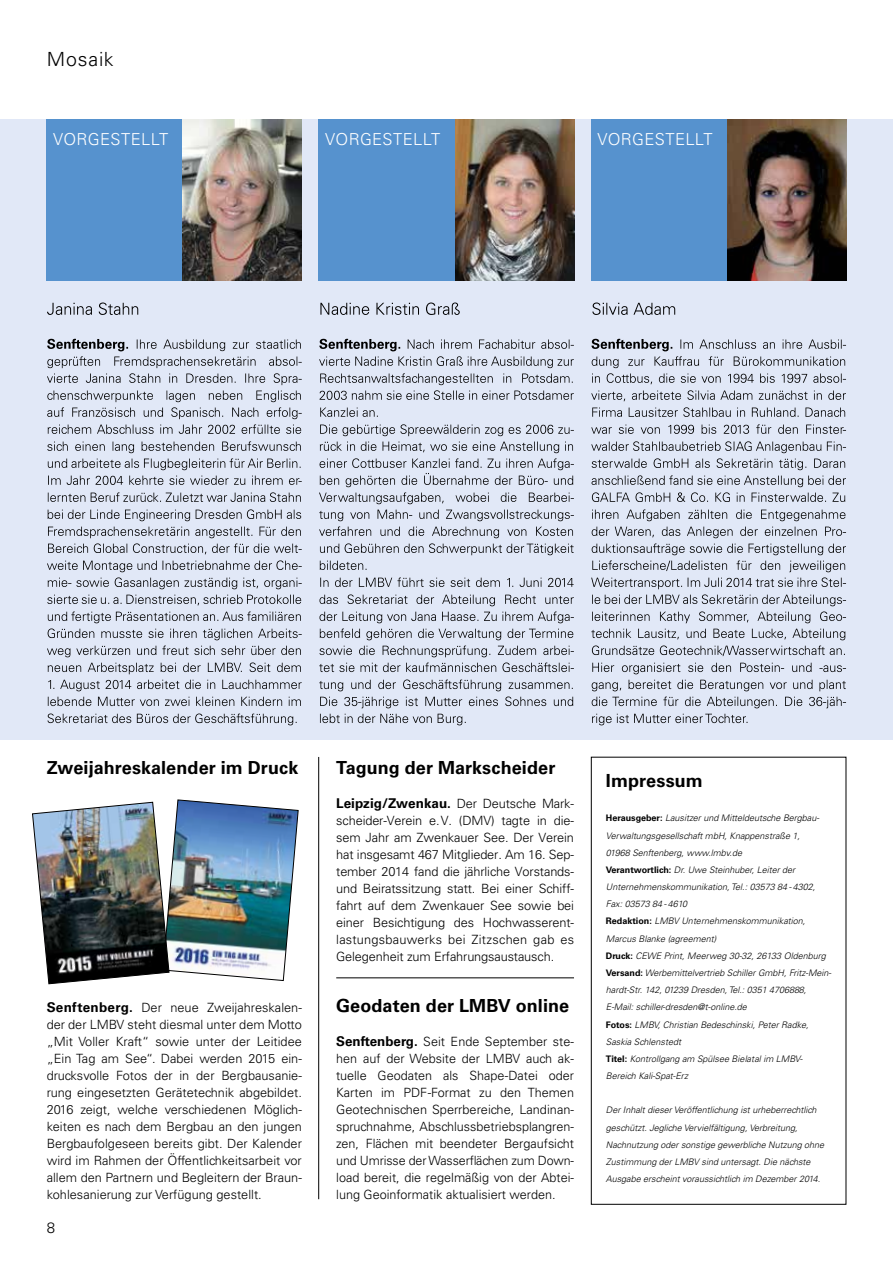
<style>
.page{position:relative;width:893px;height:1263px;background:#fff}
.page>*{position:absolute;margin:0;border:0;box-sizing:border-box;transform-origin:0 0}
.t1{font:300 19.5px "Univers LT Std";letter-spacing:.04em;color:#000}
.t2{font:700 18px "Univers LT Std";letter-spacing:.005em;color:#000}
.t3{font:300 16.5px "Univers LT Std";letter-spacing:.02em;color:#fff}
.t4{font:300 15px "Univers LT Std";color:#000}
.t5{font:700 13.5px "Univers LT Std";color:#000}
.t6{font:300 12.75px/17px "Univers LT Std";color:#000;text-align:justify}
.t7{font:italic 300 9px/17.2px "Univers LT Std";color:#000}
.s1{font-weight:300;font-size:12.75px}
.s2{font-weight:700;font-size:13.5px}
.s3{font-weight:700;font-style:normal}
</style>
<div class="page">
<div style="left:0;top:119px;width:893px;height:621px;background:#e1e8f7"></div>
<div style="left:591px;top:119px;width:255px;height:162px;background:#5692ce"></div>
<img style="left:727px;top:119px;width:119px;height:162px">
<svg style="left:592px;top:302px;width:83px;height:13px"></svg>
<svg style="left:592px;top:714px;width:155px;height:11px"></svg>
<svg style="left:592px;top:680px;width:254px;height:28px"></svg>
<svg style="left:592px;top:663px;width:254px;height:11px"></svg>
<svg style="left:591px;top:629px;width:254px;height:27px"></svg>
<svg style="left:591px;top:527px;width:255px;height:96px"></svg>
<svg style="left:592px;top:509px;width:253px;height:12px"></svg>
<svg style="left:591px;top:441px;width:255px;height:61px"></svg>
<svg style="left:591px;top:424px;width:255px;height:10px"></svg>
<svg style="left:592px;top:407px;width:253px;height:10px"></svg>
<svg style="left:591px;top:390px;width:255px;height:11px"></svg>
<svg style="left:591px;top:339px;width:255px;height:45px"></svg>
<div style="left:591px;top:757px;width:255px;height:447px;border:1px solid #000"></div>
<div style="left:319px;top:119px;width:255px;height:162px;background:#5692ce"></div>
<img style="left:455px;top:119px;width:119px;height:162px">
<svg style="left:320px;top:302px;width:140px;height:13px"></svg>
<svg style="left:320px;top:714px;width:146px;height:11px"></svg>
<svg style="left:319px;top:679px;width:254px;height:29px"></svg>
<svg style="left:319px;top:594px;width:255px;height:78px"></svg>
<svg style="left:320px;top:577px;width:254px;height:10px"></svg>
<svg style="left:320px;top:561px;width:47px;height:9px"></svg>
<svg style="left:319px;top:510px;width:255px;height:45px"></svg>
<svg style="left:319px;top:442px;width:255px;height:62px"></svg>
<svg style="left:320px;top:424px;width:254px;height:12px"></svg>
<svg style="left:320px;top:407px;width:58px;height:10px"></svg>
<svg style="left:319px;top:339px;width:255px;height:61px"></svg>
<div style="left:47px;top:119px;width:255px;height:162px;background:#5692ce"></div>
<img style="left:183px;top:119px;width:119px;height:162px">
<svg style="left:47px;top:302px;width:91px;height:13px"></svg>
<svg style="left:48px;top:713px;width:249px;height:12px"></svg>
<svg style="left:48px;top:697px;width:253px;height:9px"></svg>
<svg style="left:48px;top:680px;width:254px;height:11px"></svg>
<svg style="left:47px;top:611px;width:255px;height:63px"></svg>
<svg style="left:47px;top:595px;width:254px;height:10px"></svg>
<svg style="left:47px;top:560px;width:255px;height:29px"></svg>
<svg style="left:48px;top:527px;width:254px;height:27px"></svg>
<svg style="left:48px;top:509px;width:253px;height:12px"></svg>
<svg style="left:48px;top:492px;width:253px;height:10px"></svg>
<svg style="left:47px;top:441px;width:255px;height:44px"></svg>
<svg style="left:47px;top:339px;width:255px;height:95px"></svg>
<hr style="left:336px;top:977px;width:238px;height:1px;background:#000">
<hr style="left:318px;top:757px;width:1px;height:442px;background:#000">
<img style="left:32px;top:800px;width:266px;height:184px">
<h1 class="t1" style="left:47px;top:47px;width:68px">Mosaik</h1>
<p class="t3" style="left:53px;top:129px;width:117px">VORGESTELLT</p>
<p class="t3" style="left:325px;top:129px;width:117px">VORGESTELLT</p>
<p class="t3" style="left:597px;top:129px;width:117px">VORGESTELLT</p>
<h2 class="t2" style="left:47px;top:757px;width:253px">Zweijahreskalender im Druck</h2>
<h2 class="t2" style="left:336px;top:757px;width:221px">Tagung der Markscheider</h2>
<p class="t5" style="left:336px;top:795px;width:239px">Leipzig/Zwenkau. <span class="s1">Der Deutsche Mark-</span></p>
<p class="t6" style="left:336px;top:812px;width:239px">scheider-Verein e.V. (DMV) tagte in die&shy;sem Jahr am Zwenkauer See. Der Verein hat insgesamt 467 Mitglieder. Am 16. Sep&shy;tember 2014 fand die jährliche Vorstands&shy;und Beiratssitzung statt. Bei einer Schiff&shy;fahrt auf dem Zwenkauer See sowie bei einer Besichtigung des Hochwasserent&shy;lastungsbauwerks bei Zitzschen gab es Gelegenheit zum Erfahrungsaustausch.</p>
<p class="t6" style="left:47px;top:999px;width:257px"><span class="s2">Senftenberg.</span> Der neue Zweijahreskalen-</p>
<h2 class="t2" style="left:336px;top:995px;width:234px">Geodaten der LMBV online</h2>
<p class="t6" style="left:47px;top:1016px;width:257px">der der LMBV steht diesmal unter dem Motto „Mit Voller Kraft“ sowie unter der Leitidee „Ein Tag am See“. Dabei werden 2015 ein&shy;drucksvolle Fotos der in der Bergbausanie&shy;rung eingesetzten Gerätetechnik abgebildet.<br>2016 zeigt, welche verschiedenen Möglich&shy;keiten es nach dem Bergbau an den jungen Bergbaufolgeseen bereits gibt. Der Kalender wird im Rahmen der Öffentlichkeitsarbeit vor allem den Partnern und Begleitern der Braun&shy;kohlesanierung zur Verfügung gestellt.</p>
<p class="t6" style="left:336px;top:1033px;width:239px"><span class="s2">Senftenberg.</span> Seit Ende September ste&shy;hen auf der Website der LMBV auch ak&shy;tuelle Geodaten als Shape-Datei oder Karten im PDF-Format zu den Themen Geotechnischen Sperrbereiche, Landinan&shy;spruchnahme, Abschlussbetriebsplangren&shy;zen, Flächen mit beendeter Bergaufsicht und Umrisse der Wasserflächen zum Down&shy;load bereit, die regelmäßig von der Abtei&shy;lung Geoinformatik aktualisiert werden.</p>
<p class="t4" style="left:47px;top:1219px;width:10px">8</p>
<h2 class="t2" style="left:606px;top:770px;width:98px">Impressum</h2>
<p class="t7" style="left:606px;top:810px;width:227px"><span class="s3">Herausgeber:</span> Lausitzer und Mitteldeutsche Bergbau-Verwaltungsgesellschaft mbH, Knappenstraße 1,<br>01968 Senftenberg, www.lmbv.de<br><span class="s3">Verantwortlich:</span> Dr. Uwe Steinhuber, Leiter der Unternehmenskommunikation, Tel.: 03573 84 - 4302, Fax: 03573 84 - 4610<br><span class="s3">Redaktion:</span> LMBV Unternehmenskommunikation, Marcus Blanke (agreement)<br><span class="s3">Druck:</span> CEWE Print, Meerweg 30-32, 26133 Oldenburg <span class="s3">Versand:</span> Werbemittelvertrieb Schiller GmbH, Fritz-Mein&shy;hardt-Str. 142, 01239 Dresden, Tel.: 0351 4706888, E-Mail: schiller-dresden@t-online.de<br><span class="s3">Fotos:</span> LMBV, Christian Bedeschinski, Peter Radke, Saskia Schlenstedt<br><span class="s3">Titel:</span> Kontrollgang am Spülsee Bielatal im LMBV-Bereich Kali-Spat-Erz</p>
<p class="t7" style="left:606px;top:1102px;width:220px">Der Inhalt dieser Veröffentlichung ist urheberrechtlich geschützt. Jegliche Vervielfältigung, Verbreitung, Nachnutzung oder sonstige gewerbliche Nutzung ohne Zustimmung der LMBV sind untersagt. Die nächste Ausgabe erscheint voraussichtlich im Dezember 2014.</p>
</div>
